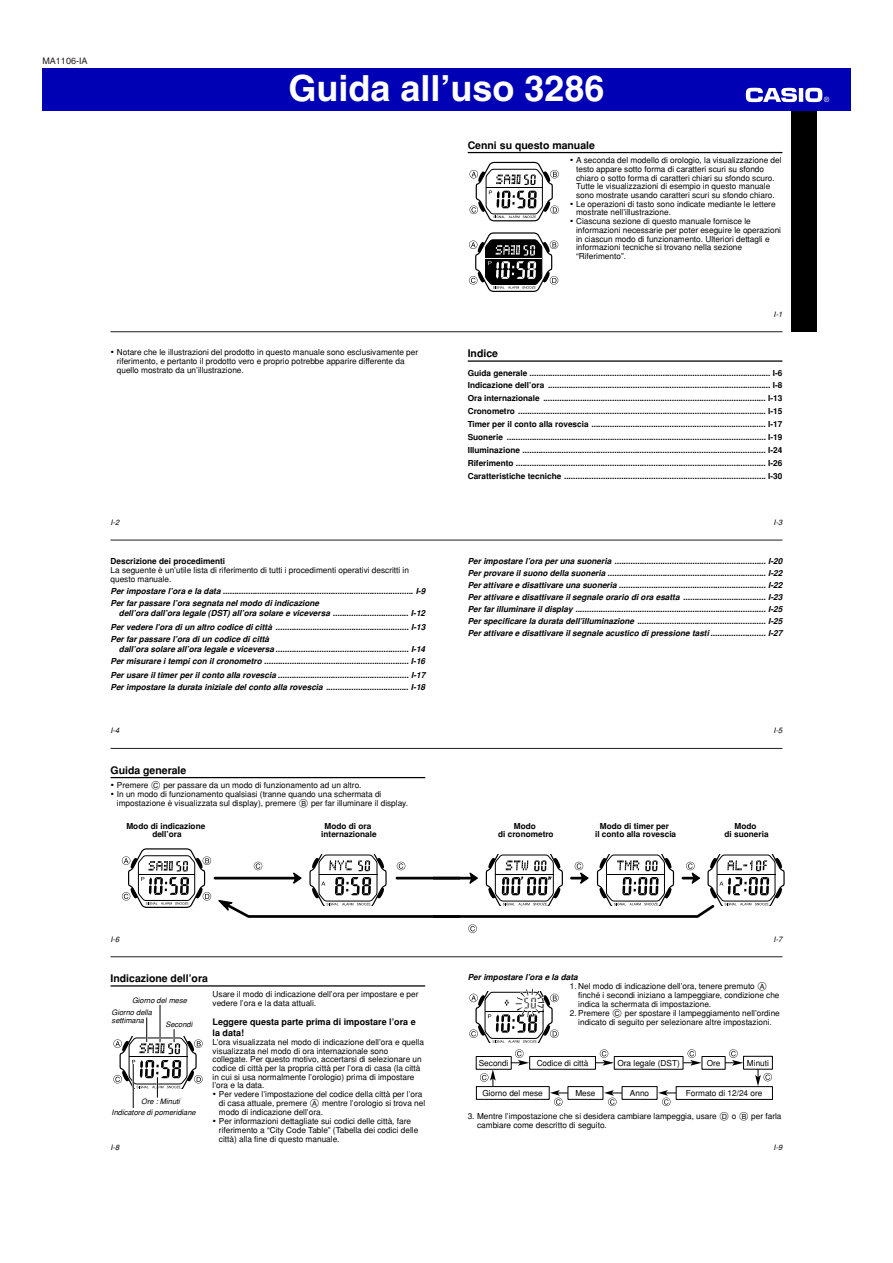
<style>
.page{position:relative;width:893px;height:1263px;background:#fff}
.page>*{position:absolute;margin:0;border:0;box-sizing:border-box;transform-origin:0 0}
.t1{font:700 36px "Helvetica";color:#fff}
.t2{font:700 10.5px "Helvetica";color:#000}
.t3{font:700 9px/10.8px "Helvetica";color:#000}
.t4{font:9px "Helvetica";color:#231f20}
.t5{font:8.25px/9px "Helvetica";color:#000}
.t6{font:italic 700 8.25px/12px "Helvetica";color:#000}
.t7{font:700 8.25px/12.9px "Helvetica";color:#000;text-align:center}
.t8{font:italic 7.5px/11.6px "Helvetica";color:#000}
.t9{font:italic 7.5px "Helvetica";color:#000}
.s1{font-family:"Mdn Alp Nor"}
</style>
<div class="page">
<div style="left:42px;top:68px;width:808px;height:43px;background:#0000b4"></div>
<svg style="left:746px;top:88px;width:83px;height:14px"></svg>
<hr style="left:111px;top:331px;width:671px;height:1px;background:#231f20">
<hr style="left:111px;top:540px;width:671px;height:1px;background:#231f20">
<hr style="left:111px;top:748px;width:671px;height:1px;background:#231f20">
<hr style="left:111px;top:957px;width:671px;height:1px;background:#231f20">
<svg style="left:476px;top:1049px;width:297px;height:57px"></svg>
<svg style="left:469px;top:989px;width:90px;height:54px"></svg>
<hr style="left:111px;top:985px;width:314px;height:2px;background:#000">
<hr style="left:133px;top:1064px;width:1px;height:44px;background:#000">
<hr style="left:160px;top:1005px;width:1px;height:37px;background:#000">
<svg style="left:113px;top:1018px;width:90px;height:79px"></svg>
<hr style="left:111px;top:777px;width:314px;height:1px;background:#000">
<svg style="left:122px;top:848px;width:663px;height:85px"></svg>
<hr style="left:468px;top:360px;width:314px;height:2px;background:#000">
<hr style="left:468px;top:152px;width:314px;height:1px;background:#000">
<svg style="left:469px;top:161px;width:90px;height:61px"></svg>
<svg style="left:469px;top:232px;width:89px;height:60px"></svg>
<div style="left:791px;top:111px;width:25px;height:221px;background:#000"></div>
<p class="t4" style="left:42px;top:57px;width:47px">MA1106-IA</p>
<h1 class="t1" style="left:288px;top:75px;width:318px">Guida all’uso 3286</h1>
<p class="t2" style="left:468px;top:142px;width:129px">Cenni su questo manuale</p>
<p class="t5" style="left:576px;top:157px;width:207px;text-indent:-6px">• A seconda del modello di orologio, la visualizzazione del testo appare sotto forma di caratteri scuri su sfondo chiaro o sotto forma di caratteri chiari su sfondo scuro.<br>Tutte le visualizzazioni di esempio in questo manuale sono mostrate usando caratteri scuri su sfondo chiaro.</p>
<p class="t5" style="left:576px;top:200px;width:201px;text-indent:-6px">• Le operazioni di tasto sono indicate mediante le lettere mostrate nell’illustrazione.</p>
<p class="t5" style="left:576px;top:218px;width:206px;text-indent:-6px">• Ciascuna sezione di questo manuale fornisce le informazioni necessarie per poter eseguire le operazioni in ciascun modo di funzionamento. Ulteriori dettagli e informazioni tecniche si trovano nella sezione “Riferimento”.</p>
<p class="t9" style="left:773px;top:311px;width:12px">I-1</p>
<p class="t5" style="left:117px;top:348px;width:303px;text-indent:-6px">• Notare che le illustrazioni del prodotto in questo manuale sono esclusivamente per riferimento, e pertanto il prodotto vero e proprio potrebbe apparire differente da quello mostrato da un’illustrazione.</p>
<p class="t2" style="left:468px;top:350px;width:32px">Indice</p>
<p class="t7" style="left:468px;top:367px;width:316px;text-align:justify">Guida generale ......................................................................................................... I-6<br>Indicazione dell’ora ................................................................................................. I-8<br>Ora internazionale ................................................................................................. I-13<br>Cronometro ............................................................................................................ I-15<br>Timer per il conto alla rovescia ............................................................................ I-17<br>Suonerie ................................................................................................................. I-19<br>Illuminazione .......................................................................................................... I-24<br>Riferimento ............................................................................................................. I-26<br>Caratteristiche tecniche ........................................................................................ I-30</p>
<p class="t9" style="left:111px;top:520px;width:12px">I-2</p>
<p class="t9" style="left:773px;top:520px;width:12px">I-3</p>
<p class="t7" style="left:111px;top:555px;width:116px">Descrizione dei procedimenti</p>
<p class="t5" style="left:111px;top:567px;width:300px">La seguente è un’utile lista di riferimento di tutti i procedimenti operativi descritti in questo manuale.</p>
<p class="t6" style="left:111px;top:586px;width:318px">Per impostare l’ora e la data ................................................................................... I-9<br>Per far passare l’ora seg nata nel modo di indicazione</p>
<p class="t6" style="left:111px;top:607px;width:318px;line-height:14.2px;text-align:right">dell’ora dall’ora legale (DST) all’ora solare e viceversa ................................. I-12<br>Per vedere l’ora di un altro codice di città .......................................................... I-13</p>
<p class="t6" style="left:119px;top:635px;width:309px;line-height:9.9px;text-indent:-8px">Per far passare l’ora di un codice di città<br>dall’ora solare all’ora legale e viceversa .......................................................... I-14</p>
<p class="t6" style="left:111px;top:655px;width:318px;line-height:14.2px">Per misurare i tempi con il cronometro ............................................................... I-16<br>Per usare il timer per il conto alla rovescia ......................................................... I-17</p>
<p class="t6" style="left:111px;top:682px;width:316px">Per impostare la durata iniziale del conto alla rovescia .................................... I-18</p>
<p class="t6" style="left:468px;top:556px;width:318px;text-align:justify">Per impostare l’ora per una suoneria .................................................................. I-20<br>Per provare il suono della suoneria ..................................................................... I-22<br>Per attivare e disattivare una suoneria ................................................................ I-22<br>Per attivare e disattivare il segnale orario di ora esatta .................................... I-23<br>Per far illuminare il display ................................................................................... I-25<br>Per specificare la durata dell’illuminazione ........................................................ I-25<br>Per attivare e disattivare il seg nale acustico di pressione tasti ........................ I-27</p>
<p class="t9" style="left:111px;top:728px;width:12px">I-4</p>
<p class="t9" style="left:773px;top:728px;width:12px">I-5</p>
<p class="t2" style="left:111px;top:766px;width:77px">Guida generale</p>
<p class="t5" style="left:111px;top:782px;width:252px">• Premere <span class="s1">C</span> per passare da un modo di funzionamento ad un altro.</p>
<p class="t5" style="left:117px;top:791px;width:293px;text-indent:-6px">• In un modo di funzionamento qualsiasi (tranne quando una schermata di impostazione è visualizzata sul display), premere <span class="s1">B</span> per far illuminare il display.</p>
<p class="t7" style="left:126px;top:822px;width:80px;line-height:8.2px">Modo di indicazione dell’ora</p>
<p class="t7" style="left:321px;top:822px;width:57px;line-height:8.2px">Modo di ora internazionale</p>
<p class="t7" style="left:498px;top:822px;width:57px;line-height:8.2px">Modo<br>di cronometro</p>
<p class="t7" style="left:595px;top:822px;width:83px;line-height:8.2px">Modo di timer per<br>il conto alla rovescia</p>
<p class="t7" style="left:724px;top:822px;width:46px;line-height:8.2px">Modo<br>di suoneria</p>
<p class="t9" style="left:111px;top:936px;width:12px">I-6</p>
<p class="t2" style="left:111px;top:975px;width:99px">Indicazione dell’ora</p>
<p class="t8" style="left:132px;top:996px;width:56px">Giorno del mese</p>
<p class="t8" style="left:112px;top:1010px;width:42px;line-height:7.5px">Giorno della settimana</p>
<p class="t8" style="left:165px;top:1020px;width:29px">Secondi</p>
<p class="t8" style="left:112px;top:1096px;width:86px;text-indent:30px">Ore : Minuti<br>Indicatore di pomeridiane</p>
<p class="t9" style="left:111px;top:1145px;width:12px">I-8</p>
<p class="t5" style="left:213px;top:990px;width:207px">Usare il modo di indicazione dell’ora per impostare e per vedere l’ora e la data attuali.</p>
<p class="t3" style="left:213px;top:1017px;width:205px">Leggere questa parte prima di impostare l’ora e la data!</p>
<p class="t5" style="left:213px;top:1038px;width:213px">L’ora visualizzata nel modo di indicazione dell’ora e quella visualizzata nel modo di ora internazionale sono collegate. Per questo motivo, accertarsi di selezionare un codice di città per la propria città per l’ora di casa (la città in cui si usa normalmente l’orologio) prima di impostare l’ora e la data.</p>
<p class="t5" style="left:219px;top:1091px;width:208px;text-indent:-6px">• Per vedere l’impostazione del codice della città per l’ora di casa attuale, premere <span class="s1">A</span> mentre l’orologio si trova nel modo di indicazione dell’ora.</p>
<p class="t5" style="left:219px;top:1118px;width:201px;text-indent:-6px">• Per informazioni dettagliate sui codici delle città, fare riferimento a “City Code Table” (Tabella dei codici delle città) alla fine di questo manuale.</p>
<p class="t9" style="left:773px;top:936px;width:12px">I-7</p>
<p class="t6" style="left:468px;top:972px;width:113px">Per impostare l’ora e la data</p>
<p class="t5" style="left:578px;top:982px;width:203px;text-indent:-8px">1. Nel modo di indicazione dell’ora, tenere premuto <span class="s1">A </span>finché i secondi iniziano a lampeggiare, condizione che indica la schermata di impostazione.</p>
<p class="t5" style="left:570px;top:1009px;width:212px;text-align:center">2. Premere <span class="s1">C</span> per spostare il lampeggiamento nell’ordine indicato di seguito per selezionare altre impostazioni.</p>
<p class="t5" style="left:747px;top:1059px;width:23px">Minuti</p>
<p class="t5" style="left:686px;top:1089px;width:78px">Formato di 12/24 ore</p>
<p class="t5" style="left:479px;top:1059px;width:31px">Secondi</p>
<p class="t5" style="left:537px;top:1059px;width:53px">Codice di città</p>
<p class="t5" style="left:707px;top:1059px;width:15px">Ore</p>
<p class="t5" style="left:482px;top:1089px;width:62px">Giorno del mese</p>
<p class="t5" style="left:630px;top:1089px;width:21px">Anno</p>
<p class="t5" style="left:617px;top:1059px;width:64px">Ora legale (DST)</p>
<p class="t5" style="left:575px;top:1089px;width:22px">Mese</p>
<p class="t5" style="left:477px;top:1112px;width:306px;text-indent:-9px">3. Mentre l’impostazione che si desidera cambiare lampeggia, usare <span class="s1">D</span> o <span class="s1">B</span> per farla cambiare come descritto di seguito.</p>
<p class="t9" style="left:773px;top:1145px;width:12px">I-9</p>
</div>
